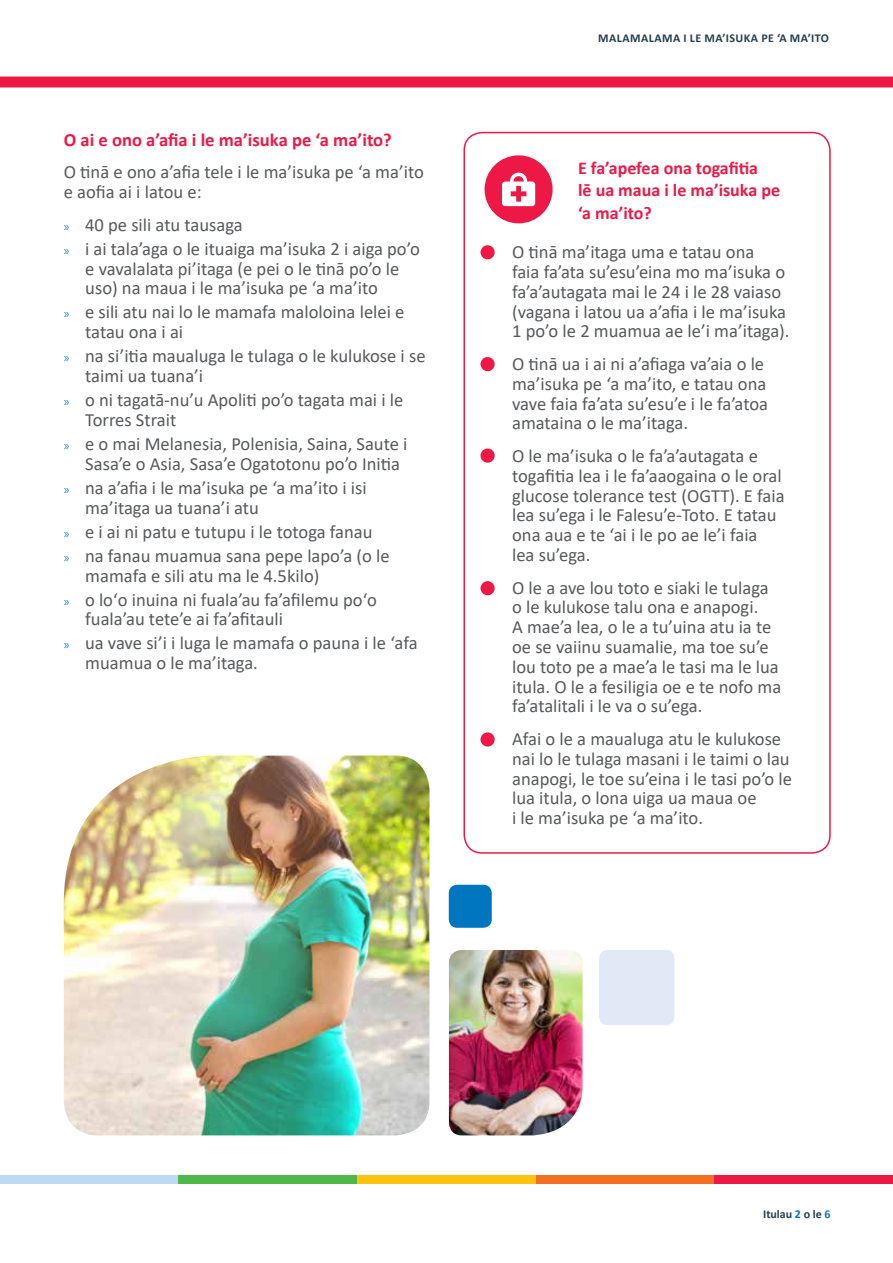
<style>
.page{position:relative;width:893px;height:1263px;background:#fff}
.page>*{position:absolute;margin:0;border:0;box-sizing:border-box;transform-origin:0 0}
.t1{font:18.6px/19.8px "Calibri";color:#58595b}
.t2{font:700 18.6px "Calibri";color:#ed1846}
.t3{font:700 18px/22.5px "Calibri";color:#ed1846}
.t4{font:700 12px "Calibri";letter-spacing:.04em;color:#243e50}
.t5{font:700 12px "Calibri";color:#243e50}
.s1{font-family:"Myriad Pro";font-size:13.5px;color:#1a88c9}
.s2{color:#0076c0}
</style>
<div class="page">
<div style="left:0;top:77px;width:893px;height:10px;background:#ed1846"></div>
<div style="left:357px;top:1176px;width:179px;height:8px;background:#ffc20e"></div>
<div style="left:0;top:1176px;width:179px;height:8px;background:#bcdbf3"></div>
<div style="left:179px;top:1176px;width:178px;height:8px;background:#50b848"></div>
<div style="left:536px;top:1176px;width:178px;height:8px;background:#f36f21"></div>
<div style="left:714px;top:1176px;width:179px;height:8px;background:#ed1846"></div>
<div style="left:463px;top:132px;width:368px;height:722px;border:2px solid #ed1846;border-radius:18px"></div>
<div style="left:485px;top:155px;width:68px;height:68px;background:#ed1846;border-radius:50%"></div>
<svg style="left:502px;top:172px;width:33px;height:34px"></svg>
<img style="left:64px;top:755px;width:365px;height:380px">
<img style="left:449px;top:950px;width:134px;height:185px">
<div style="left:449px;top:885px;width:43px;height:43px;background:#0076c0;border-radius:9px"></div>
<div style="left:599px;top:950px;width:75px;height:75px;background:#e1e9f6;border-radius:9px"></div>
<div style="left:480px;top:245px;width:15px;height:14px;background:#ed1846;border-radius:50%"></div>
<div style="left:480px;top:357px;width:15px;height:14px;background:#ed1846;border-radius:50%"></div>
<div style="left:480px;top:448px;width:15px;height:15px;background:#ed1846;border-radius:50%"></div>
<div style="left:480px;top:581px;width:15px;height:14px;background:#ed1846;border-radius:50%"></div>
<div style="left:480px;top:732px;width:15px;height:15px;background:#ed1846;border-radius:50%"></div>
<p class="t2" style="left:64px;top:128px;width:330px">O ai e ono a’afia i le ma’isuka pe ‘a ma’ito?</p>
<p class="t1" style="left:64px;top:162px;width:362px">O tinā e ono a’afia tele i le ma’isuka pe ‘a ma’ito e aofia ai i latou e:</p>
<p class="t1" style="left:64px;top:212px;width:358px;line-height:24px"><span class="s1">»</span> 40 pe sili atu tausaga<br><span class="s1">»</span> i ai tala’aga o le ituaiga ma’isuka 2 i aiga po’o</p>
<p class="t1" style="left:85px;top:258px;width:316px">e vavalalata pi’itaga (e pei o le tinā po’o le uso) na maua i le ma’isuka pe ‘a ma’ito</p>
<p class="t1" style="left:85px;top:302px;width:321px;text-indent:-22px"><span class="s1">»</span> e sili atu nai lo le mamafa maloloina lelei e tatau ona i ai</p>
<p class="t1" style="left:85px;top:346px;width:342px;text-indent:-22px"><span class="s1">»</span> na si’itia maualuga le tulaga o le kulukose i se taimi ua tuana’i</p>
<p class="t1" style="left:85px;top:390px;width:320px;text-indent:-22px"><span class="s1">»</span> o ni tagatā-nu’u Apoliti po’o tagata mai i le<br>Torres Strait</p>
<p class="t1" style="left:85px;top:433px;width:324px;text-indent:-22px"><span class="s1">»</span> e o mai Melanesia, Polenisia, Saina, Saute i<br>Sasa’e o Asia, Sasa’e Ogatotonu po’o Initia</p>
<p class="t1" style="left:85px;top:477px;width:283px;text-indent:-22px"><span class="s1">»</span> na a’afia i le ma’isuka pe ‘a ma’ito i isi ma’itaga ua tuana’i atu</p>
<p class="t1" style="left:64px;top:519px;width:327px;line-height:24px"><span class="s1">»</span> e i ai ni patu e tutupu i le totoga fanau<br><span class="s1">»</span> na fanau muamua sana pepe lapo’a (o le</p>
<p class="t1" style="left:64px;top:563px;width:315px;line-height:24px;text-indent:22px">mamafa e sili atu ma le 4.5kilo)<br><span class="s1">»</span> o loʻo inuina ni fuala’au fa’afilemu poʻo</p>
<p class="t1" style="left:64px;top:607px;width:355px;line-height:24px;text-indent:22px">fuala’au tete’e ai fa’afitauli<br><span class="s1">»</span> ua vave si’i i luga le mamafa o pauna i le ‘afa</p>
<p class="t1" style="left:85px;top:653px;width:174px">muamua o le ma’itaga.</p>
<p class="t4" style="left:598px;top:31px;width:232px">MALAMALAMA I LE MA’ISUKA PE ‘A MA’ITO</p>
<p class="t3" style="left:578px;top:157px;width:203px">E fa’apefea ona togafitia<br>lē ua maua i le ma’isuka pe ‘a ma’ito?</p>
<p class="t1" style="left:512px;top:242px;width:279px;text-indent:-28px"><span class="s1">»</span> O tinā ma’itaga uma e tatau ona<br>faia fa’ata su’esu’eina mo ma’isuka o fa’a’autagata mai le 24 i le 28 vaiaso (vagana i latou ua a’afia i le ma’isuka 1 po’o le 2 muamua ae le’i ma’itaga).</p>
<p class="t1" style="left:512px;top:353px;width:258px;text-indent:-28px"><span class="s1">»</span> O tinā ua i ai ni a’afiaga va’aia o le ma’isuka pe ‘a ma’ito, e tatau ona vave faia fa’ata su’esu’e i le fa’atoa amataina o le ma’itaga.</p>
<p class="t1" style="left:512px;top:445px;width:274px;text-indent:-28px"><span class="s1">»</span> O le ma’isuka o le fa’a’autagata e togafitia lea i le fa’aaogaina o le oral glucose tolerance test (OGTT). E faia lea su’ega i le Falesu’e-Toto. E tatau ona aua e te ‘ai i le po ae le’i faia<br>lea su’ega.</p>
<p class="t1" style="left:512px;top:577px;width:271px;text-indent:-28px"><span class="s1">»</span> O le a ave lou toto e siaki le tulaga o le kulukose talu ona e anapogi.<br>A mae’a lea, o le a tu’uina atu ia te oe se vaiinu suamalie, ma toe su’e lou toto pe a mae’a le tasi ma le lua itula. O le a fesiligia oe e te nofo ma fa’atalitali i le va o su’ega.</p>
<p class="t1" style="left:512px;top:728px;width:282px;text-indent:-28px"><span class="s1">»</span> Afai o le a maualuga atu le kulukose nai lo le tulaga masani i le taimi o lau anapogi, le toe su’eina i le tasi po’o le lua itula, o lona uiga ua maua oe<br>i le ma’isuka pe ‘a ma’ito.</p>
<p class="t5" style="left:763px;top:1206px;width:69px">Itulau <span class="s2">2</span> o le <span class="s2">6</span></p>
</div>
